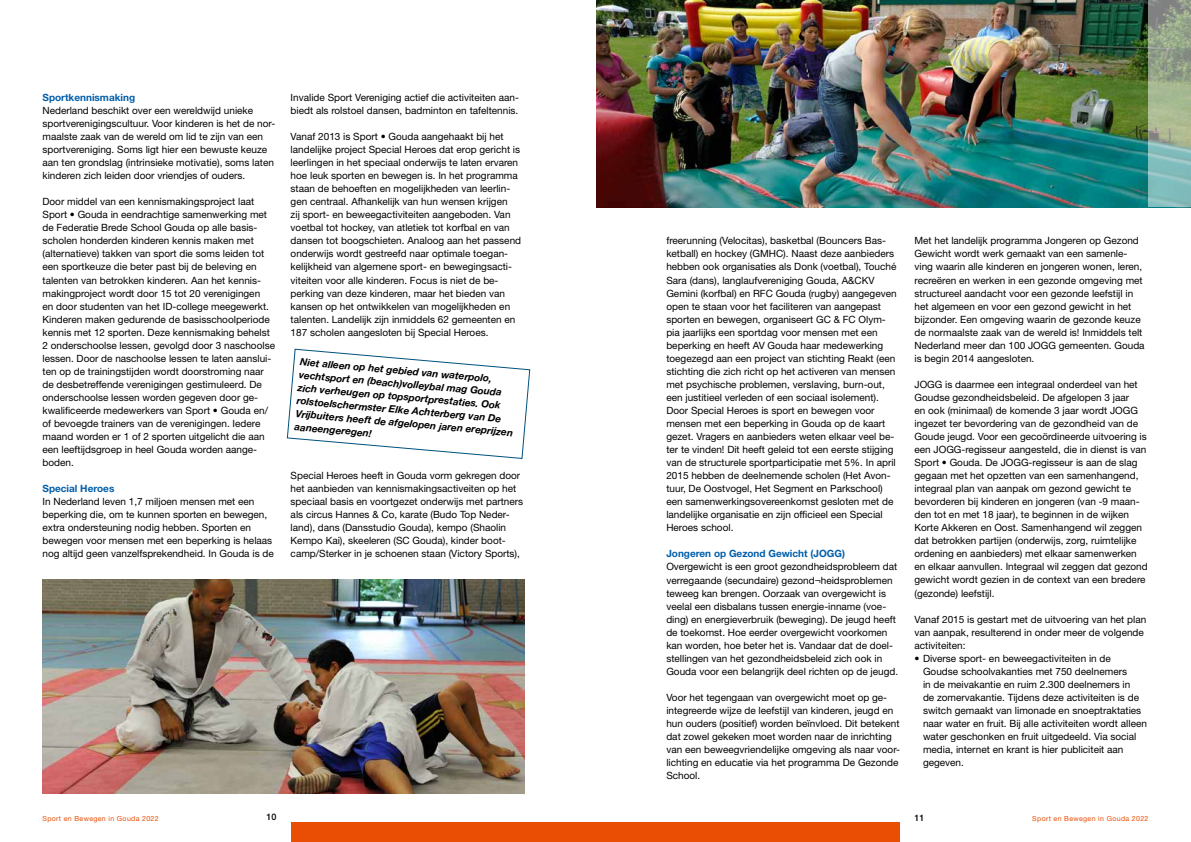
<style>
.page{position:relative;width:1191px;height:842px;background:#fff}
.page>*{position:absolute;margin:0;border:0;box-sizing:border-box;transform-origin:0 0}
.t1{font:10px/13px "Helvetica Neue LT Std";color:#000}
.t2{font:italic 700 10px/13px "Helvetica Neue LT Std";color:#000}
.t3{font:700 10px "Helvetica Neue LT Std";color:#005eaa}
.t4{font:500 9px "Helvetica Neue LT Std";color:#000}
.t5{font:7px "Helvetica Neue LT Std";letter-spacing:.05em;color:#e94e04}
</style>
<div class="page">
<div style="left:291px;top:822px;width:304px;height:20px;background:#e94e04"></div>
<div style="left:595px;top:822px;width:305px;height:20px;background:#e94e04"></div>
<img style="left:43px;top:579px;width:481px;height:215px">
<img style="left:596px;top:0;width:552px;height:207px">
<svg style="left:286px;top:348px;width:245px;height:111px"></svg>
<svg style="left:1148px;top:0;width:43px;height:207px;background:#94ae9b"></svg>
<p class="t3" style="left:43px;top:91px;width:94px">Sportkennismaking</p>
<p class="t1" style="left:43px;top:104px;width:234px">Nederland beschikt over een wereldwijd unieke sportverenigingscultuur. Voor kinderen is het de nor&shy;maalste zaak van de wereld om lid te zijn van een sportvereniging. Soms ligt hier een bewuste keuze aan ten grondslag (intrinsieke motivatie), soms laten kinderen zich leiden door vriendjes of ouders.</p>
<p class="t1" style="left:43px;top:195px;width:234px">Door middel van een kennismakingsproject laat Sport • Gouda in eendrachtige samenwerking met de Federatie Brede School Gouda op alle basis&shy;scholen honderden kinderen kennis maken met (alternatieve) takken van sport die soms leiden tot een sportkeuze die beter past bij de beleving en talenten van betrokken kinderen. Aan het kennis&shy;makingproject wordt door 15 tot 20 verenigingen<br>en door studenten van het ID-college meegewerkt.<br>Kinderen maken gedurende de basisschoolperiode kennis met 12 sporten. Deze kennismaking behelst 2 onderschoolse lessen, gevolgd door 3 naschoolse lessen. Door de naschoolse lessen te laten aanslui&shy;ten op de trainingstijden wordt doorstroming naar de desbetreffende verenigingen gestimuleerd. De onderschoolse lessen worden gegeven door ge&shy;kwalificeerde medewerkers van Sport • Gouda en/ of bevoegde trainers van de verenigingen. Iedere maand worden er 1 of 2 sporten uitgelicht die aan een leeftijdsgroep in heel Gouda worden aange&shy;boden.</p>
<p class="t3" style="left:43px;top:482px;width:73px">Special Heroes</p>
<p class="t1" style="left:43px;top:495px;width:233px">In Nederland leven 1,7 miljoen mensen met een beperking die, om te kunnen sporten en bewegen, extra ondersteuning nodig hebben. Sporten en bewegen voor mensen met een beperking is helaas nog altijd geen vanzelfsprekendheid. In Gouda is de</p>
<p class="t1" style="left:291px;top:91px;width:230px">Invalide Sport Vereniging actief die activiteiten aan&shy;biedt als rolstoel dansen, badminton en tafeltennis.</p>
<p class="t1" style="left:291px;top:130px;width:232px">Vanaf 2013 is Sport • Gouda aangehaakt bij het landelijke project Special Heroes dat erop gericht is leerlingen in het speciaal onderwijs te laten ervaren hoe leuk sporten en bewegen is. In het programma staan de behoeften en mogelijkheden van leerlin&shy;gen centraal. Afhankelijk van hun wensen krijgen<br>zij sport- en beweegactiviteiten aangeboden. Van voetbal tot hockey, van atletiek tot korfbal en van dansen tot boogschieten. Analoog aan het passend onderwijs wordt gestreefd naar optimale toegan&shy;kelijkheid van algemene sport- en bewegingsacti&shy;viteiten voor alle kinderen. Focus is niet de be&shy;perking van deze kinderen, maar het bieden van kansen op het ontwikkelen van mogelijkheden en talenten. Landelijk zijn inmiddels 62 gemeenten en 187 scholen aangesloten bij Special Heroes.</p>
<p class="t2" style="left:301px;top:355px;width:220px;rotate:5deg">Niet alleen op het gebied van waterpolo, vechtsport en (beach)volleybal mag Gouda zich verheugen op topsportprestaties. Ook rolstoelschermster Elke Achterberg van De Vrijbuiters heeft de afgelopen jaren ereprijzen aaneengeregen!</p>
<p class="t1" style="left:291px;top:469px;width:234px">Special Heroes heeft in Gouda vorm gekregen door het aanbieden van kennismakingsactiveiten op het speciaal basis en voortgezet onderwijs met partners als circus Hannes &amp; Co, karate (Budo Top Neder&shy;land), dans (Dansstudio Gouda), kempo (Shaolin Kempo Kai), skeeleren (SC Gouda), kinder boot&shy;camp/Sterker in je schoenen staan (Victory Sports),</p>
<p class="t1" style="left:666px;top:234px;width:232px">freerunning (Velocitas), basketbal (Bouncers Bas&shy;ketball) en hockey (GMHC). Naast deze aanbieders hebben ook organisaties als Donk (voetbal), Touché Sara (dans), langlaufvereniging Gouda, A&amp;CKV Gemini (korfbal) en RFC Gouda (rugby) aangegeven open te staan voor het faciliteren van aangepast sporten en bewegen, organiseert GC &amp; FC Olym&shy;pia jaarlijks een sportdag voor mensen met een beperking en heeft AV Gouda haar medewerking toegezegd aan een project van stichting Reakt (een stichting die zich richt op het activeren van mensen met psychische problemen, verslaving, burn-out, een justitieel verleden of een sociaal isolement).<br>Door Special Heroes is sport en bewegen voor mensen met een beperking in Gouda op de kaart gezet. Vragers en aanbieders weten elkaar veel be&shy;ter te vinden! Dit heeft geleid tot een eerste stijging van de structurele sportparticipatie met 5%. In april 2015 hebben de deelnemende scholen (Het Avon&shy;tuur, De Oostvogel, Het Segment en Parkschool) een samenwerkingsovereenkomst gesloten met de landelijke organisatie en zijn officieel een Special Heroes school.</p>
<p class="t3" style="left:666px;top:548px;width:180px">Jongeren op Gezond Gewicht (JOGG)</p>
<p class="t1" style="left:666px;top:560px;width:233px">Overgewicht is een groot gezondheidsprobleem dat verregaande (secundaire) gezond¬heidsproblemen teweeg kan brengen. Oorzaak van overgewicht is veelal een disbalans tussen energie-inname (voe&shy;ding) en energieverbruik (beweging). De jeugd heeft de toekomst. Hoe eerder overgewicht voorkomen kan worden, hoe beter het is. Vandaar dat de doel&shy;stellingen van het gezondheidsbeleid zich ook in Gouda voor een belangrijk deel richten op de jeugd.</p>
<p class="t1" style="left:666px;top:691px;width:235px">Voor het tegengaan van overgewicht moet op ge&shy;ïntegreerde wijze de leefstijl van kinderen, jeugd en hun ouders (positief) worden beïnvloed. Dit betekent dat zowel gekeken moet worden naar de inrichting van een beweegvriendelijke omgeving als naar voor&shy;lichting en educatie via het programma De Gezonde School.</p>
<p class="t1" style="left:914px;top:234px;width:232px">Met het landelijk programma Jongeren op Gezond Gewicht wordt werk gemaakt van een samenle&shy;ving waarin alle kinderen en jongeren wonen, leren, recreëren en werken in een gezonde omgeving met structureel aandacht voor een gezonde leefstijl in het algemeen en voor een gezond gewicht in het bijzonder. Een omgeving waarin de gezonde keuze de normaalste zaak van de wereld is! Inmiddels telt Nederland meer dan 100 JOGG gemeenten. Gouda is begin 2014 aangesloten.</p>
<p class="t1" style="left:914px;top:378px;width:235px">JOGG is daarmee een integraal onderdeel van het Goudse gezondheidsbeleid. De afgelopen 3 jaar<br>en ook (minimaal) de komende 3 jaar wordt JOGG ingezet ter bevordering van de gezondheid van de Goude jeugd. Voor een gecoördineerde uitvoering is een JOGG-regisseur aangesteld, die in dienst is van Sport • Gouda. De JOGG-regisseur is aan de slag gegaan met het opzetten van een samenhangend, integraal plan van aanpak om gezond gewicht te bevorderen bij kinderen en jongeren (van -9 maan&shy;den tot en met 18 jaar), te beginnen in de wijken Korte Akkeren en Oost. Samenhangend wil zeggen dat betrokken partijen (onderwijs, zorg, ruimtelijke ordening en aanbieders) met elkaar samenwerken en elkaar aanvullen. Integraal wil zeggen dat gezond gewicht wordt gezien in de context van een bredere (gezonde) leefstijl.</p>
<p class="t1" style="left:914px;top:612px;width:233px">Vanaf 2015 is gestart met de uitvoering van het plan van aanpak, resulterend in onder meer de volgende activiteiten:</p>
<p class="t1" style="left:923px;top:651px;width:225px;text-indent:-8px">• Diverse sport- en beweegactiviteiten in de Goudse schoolvakanties met 750 deelnemers<br>in de meivakantie en ruim 2.300 deelnemers in<br>de zomervakantie. Tijdens deze activiteiten is de switch gemaakt van limonade en snoeptraktaties naar water en fruit. Bij alle activiteiten wordt alleen water geschonken en fruit uitgedeeld. Via social media, internet en krant is hier publiciteit aan gegeven.</p>
<p class="t5" style="left:43px;top:815px;width:118px">Sport en Bewegen in Gouda 2022</p>
<p class="t4" style="left:266px;top:812px;width:12px">10</p>
<p class="t4" style="left:914px;top:812px;width:12px">11</p>
<p class="t5" style="left:1032px;top:815px;width:118px">Sport en Bewegen in Gouda 2022</p>
</div>
